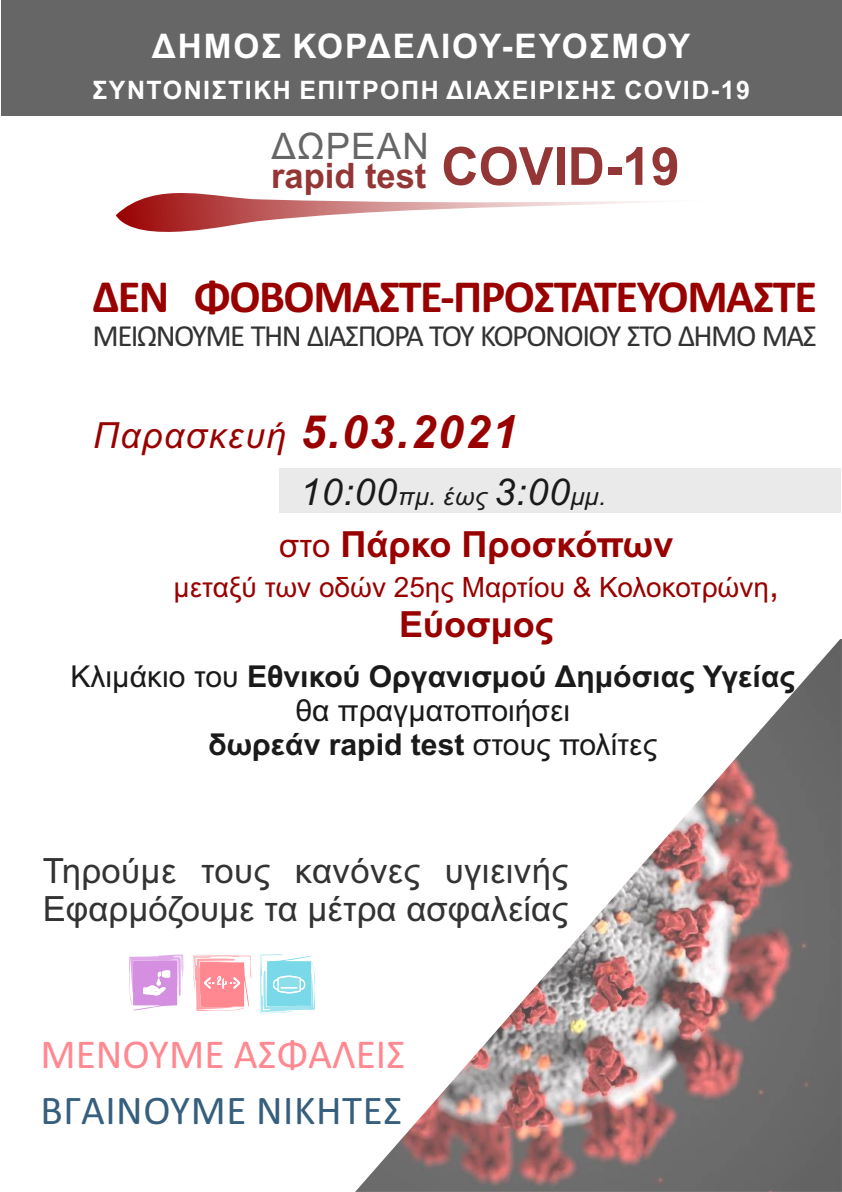
<style>
.page{position:relative;width:842px;height:1192px;background:#fff}
.page>*{position:absolute;margin:0;border:0;box-sizing:border-box;transform-origin:0 0}
.t1{font:700 52.5px "Arial";color:#933635}
.t2{font:700 46.25px "Calibri";letter-spacing:-.035em;color:#900}
.t3{font:41.3px "Calibri";color:#ff8891}
.t4{font:41px "Calibri";letter-spacing:.015em;color:#365f7e}
.t5{font:italic 37.1px "Arial";color:#1a1a1a}
.t6{font:36.6px "Arial";letter-spacing:.03em;color:#666}
.t7{font:700 36px "Arial";color:#900}
.t8{font:italic 36px "Arial";letter-spacing:.045em;color:#900}
.t9{font:700 35.05px "Arial";color:#933635}
.t10{font:34.8px/38.9px "Arial";color:#333}
.t11{font:700 33.9px "Arial";letter-spacing:.06em;color:#fff}
.t12{font:30.85px "Calibri";letter-spacing:-.05em;color:#333}
.t13{font:700 30.15px/33.6px "Arial";color:#1a1a1a;text-align:center}
.t14{font:28px "Arial";color:#900}
.t15{font:700 25.4px "Arial";letter-spacing:.06em;color:#fff}
.s1{font-weight:700;font-size:45.85px}
.s2{font-size:24.75px}
.s3{font-weight:400;font-size:32.9px}
.s4{font-size:36px}
.s5{font-weight:400}
</style>
<div class="page">
<svg style="left:116px;top:193px;width:537px;height:39px"></svg>
<svg style="left:183px;top:639px;width:659px;height:553px"></svg>
<div style="left:279px;top:469px;width:562px;height:44px;background:#eaeaea"></div>
<div style="left:2px;top:0;width:840px;height:116px;background:#666"></div>
<svg style="left:259px;top:954px;width:56px;height:60px"></svg>
<svg style="left:129px;top:954px;width:54px;height:57px"></svg>
<svg style="left:193px;top:955px;width:59px;height:56px"></svg>
<p class="t11" style="left:152px;top:33px;width:540px">ΔΗΜΟΣ ΚΟΡΔΕΛΙΟΥ-ΕΥΟΣΜΟΥ</p>
<p class="t15" style="left:92px;top:80px;width:659px">ΣΥΝΤΟΝΙΣΤΙΚΗ ΕΠΙΤΡΟΠΗ ΔΙΑΧΕΙΡΙΣΗΣ COVID-19</p>
<p class="t6" style="left:272px;top:132px;width:159px">ΔΩΡΕΑΝ</p>
<p class="t9" style="left:271px;top:162px;width:157px">rapid test</p>
<h1 class="t1" style="left:441px;top:147px;width:240px">COVID-19</h1>
<h2 class="t2" style="left:93px;top:278px;width:726px">ΔΕΝ ΦΟΒΟΜΑΣΤΕ-ΠΡΟΣΤΑΤΕΥΟΜΑΣΤΕ</h2>
<p class="t12" style="left:93px;top:323px;width:726px">ΜΕΙΩΝΟΥΜΕ ΤΗΝ ΔΙΑΣΠΟΡΑ ΤΟΥ ΚΟΡΟΝΟΙΟΥ ΣΤΟ ΔΗΜΟ ΜΑΣ</p>
<p class="t8" style="left:93px;top:422px;width:426px">Παρασκευή <span class="s1">5.03.2021</span></p>
<p class="t5" style="left:300px;top:478px;width:307px">10:00<span class="s2">πμ. έως</span> 3:00<span class="s2">μμ.</span></p>
<p class="t7" style="left:279px;top:531px;width:396px"><span class="s3">στο</span> Πάρκο Προσκόπων</p>
<p class="t14" style="left:174px;top:577px;width:607px">μεταξύ των οδών 25ης Μαρτίου &amp; Κολοκοτρώνη<span class="s4">,</span></p>
<p class="t7" style="left:399px;top:611px;width:156px">Εύοσμος</p>
<p class="t13" style="left:70px;top:663px;width:726px"><span class="s5">Κλιμάκιο του</span> Εθνικού Οργανισμού Δημόσιας Υγείας <span class="s5">θα πραγματοποιήσει<br></span>δωρεάν rapid test <span class="s5">στους πολίτες</span></p>
<p class="t10" style="left:43px;top:854px;width:527px">Τηρούμε τους κανόνες υγιεινής<br>Εφαρμόζουμε τα μέτρα ασφαλείας</p>
<h3 class="t3" style="left:40px;top:1037px;width:366px">ΜΕΝΟΥΜΕ ΑΣΦΑΛΕΙΣ</h3>
<h3 class="t4" style="left:40px;top:1093px;width:363px">ΒΓΑΙΝΟΥΜΕ ΝΙΚΗΤΕΣ</h3>
</div>
